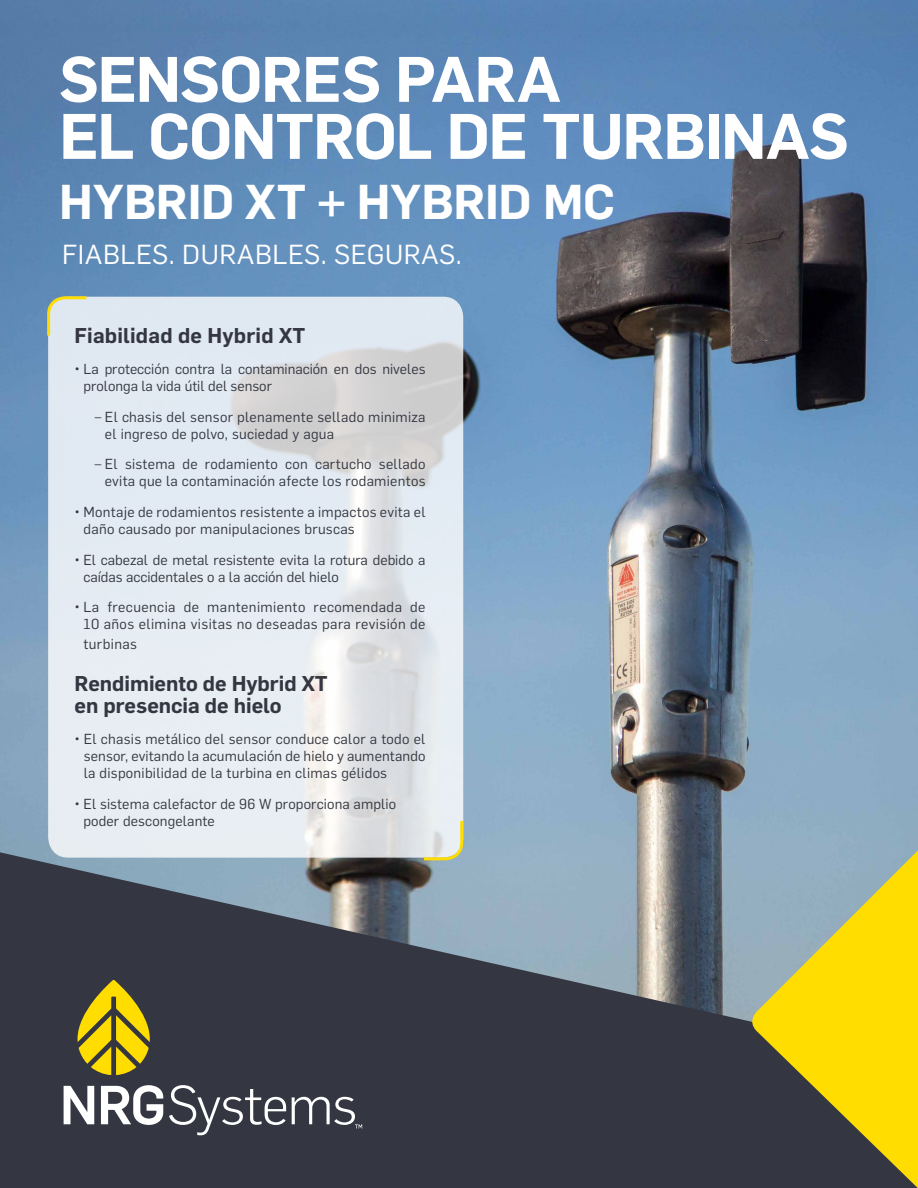
<style>
.page{position:relative;width:918px;height:1188px;background:#fff}
.page>*{position:absolute;margin:0;border:0;box-sizing:border-box;transform-origin:0 0}
.t1{font:600 63px/57px "Flama";letter-spacing:-.02em;color:#fff}
.t2{font:600 48px "Flama";color:#fff}
.t3{font:27px "Flama";letter-spacing:.02em;color:#fff}
.t4{font:600 21px/22.5px "Flama";color:#343741}
.t5{font:14.25px/17.1px "Flama";letter-spacing:.02em;color:#343741}
.t6{font:14.25px/17.1px "Flama";color:#343741}
</style>
<div class="page">
<img style="left:0;top:32px;width:918px;height:820px">
<div style="left:0;top:0;width:918px;height:32px;background:#5882b1"></div>
<svg style="left:0;top:852px;width:747px;height:336px;background:#49505b"></svg>
<svg style="left:747px;top:835px;width:171px;height:353px;background:#afa747"></svg>
<svg style="left:78px;top:980px;width:72px;height:95px;background:#a2901d"></svg>
<svg style="left:64px;top:1086px;width:30px;height:38px"></svg>
<svg style="left:101px;top:1085px;width:62px;height:40px"></svg>
<svg style="left:169px;top:1085px;width:117px;height:50px;background:#595c64"></svg>
<svg style="left:292px;top:1097px;width:70px;height:32px"></svg>
<svg style="left:48px;top:297px;width:415px;height:561px;background:#e2e7ed"></svg>
<svg style="left:421px;top:818px;width:44px;height:44px;background:#dee1ce"></svg>
<svg style="left:46px;top:295px;width:43px;height:44px;background:#d7ded1"></svg>
<h1 class="t1" style="left:59px;top:46px;width:791px">SENSORES PARA<br>EL CONTROL DE TURBINAS</h1>
<h2 class="t2" style="left:59px;top:167px;width:557px">HYBRID XT + HYBRID MC</h2>
<h3 class="t3" style="left:62px;top:236px;width:401px">FIABLES. DURABLES. SEGURAS.</h3>
<h3 class="t4" style="left:75px;top:323px;width:232px">Fiabilidad de Hybrid XT</h3>
<p class="t6" style="left:83px;top:359px;width:344px;text-indent:-9px">• La protección contra la contaminación en dos niveles prolonga la vida útil del sensor</p>
<p class="t5" style="left:105px;top:407px;width:322px;text-indent:-10px">– El chasis del sensor plenamente sellado minimiza el ingreso de polvo, suciedad y agua</p>
<p class="t5" style="left:95px;top:455px;width:332px;text-align:right">– El sistema de rodamiento con cartucho sellado evita que la contaminación afecte los rodamientos</p>
<p class="t5" style="left:83px;top:502px;width:344px;text-indent:-9px">• Montaje de rodamientos resistente a impactos evita el daño causado por manipulaciones bruscas</p>
<p class="t6" style="left:83px;top:550px;width:344px;text-indent:-9px">• El cabezal de metal resistente evita la rotura debido a caídas accidentales o a la acción del hielo</p>
<p class="t5" style="left:75px;top:598px;width:353px;text-align:right">• La frecuencia de mantenimiento recomendada de<br>10 años elimina visitas no deseadas para revisión de</p>
<p class="t5" style="left:83px;top:634px;width:55px">turbinas</p>
<h3 class="t4" style="left:75px;top:671px;width:255px">Rendimiento de Hybrid XT en presencia de hielo</h3>
<p class="t5" style="left:84px;top:730px;width:343px;text-align:justify;text-indent:-9px">• El chasis metálico del sensor conduce calor a todo el sensor, evitando la acumulación de hielo y aumentando la disponibilidad de la turbina en climas gélidos</p>
<p class="t5" style="left:83px;top:794px;width:314px;text-indent:-9px">• El sistema calefactor de 96 W proporciona amplio poder descongelante</p>
</div>
